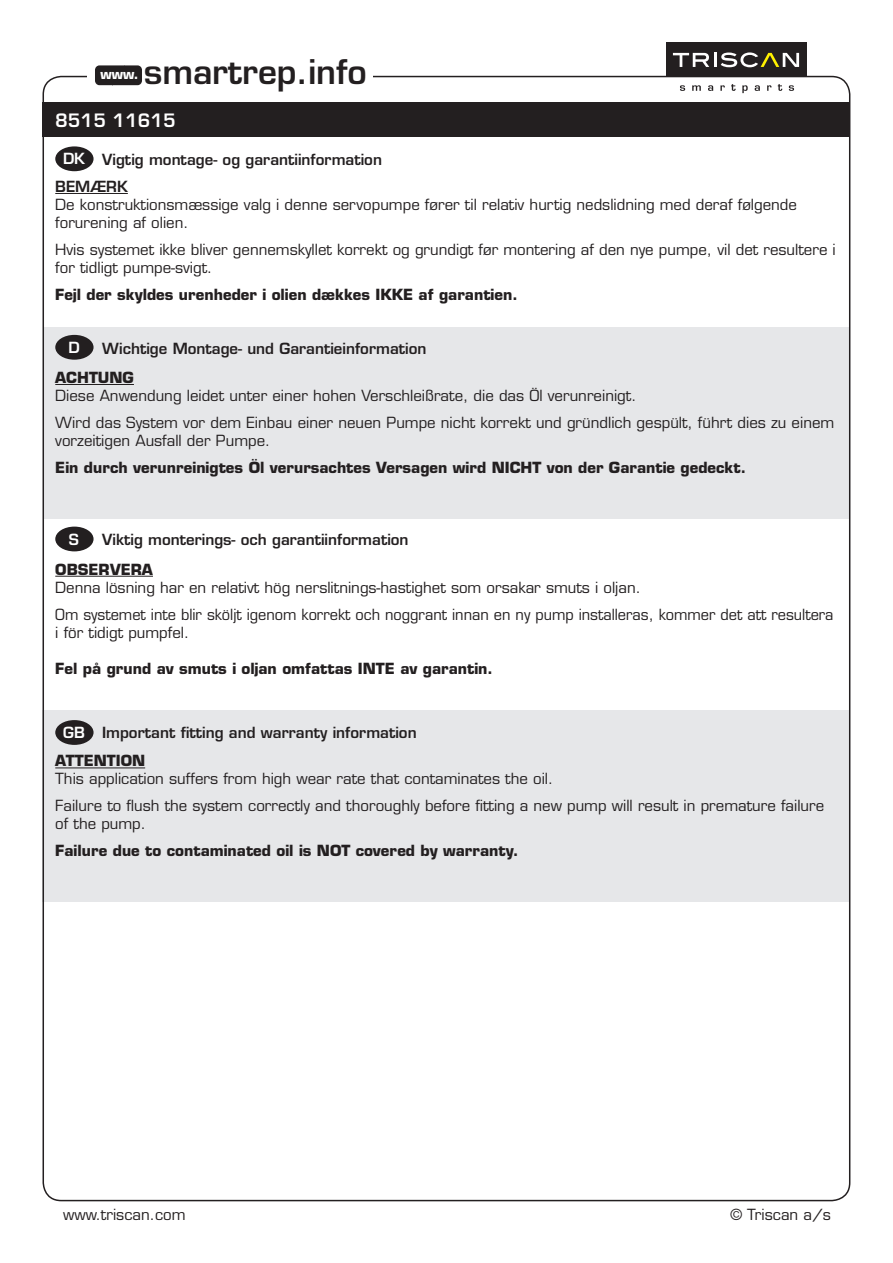
<style>
.page{position:relative;width:893px;height:1263px;background:#fff}
.page>*{position:absolute;margin:0;border:0;box-sizing:border-box;transform-origin:0 0}
.t1{font:600 33.15px "Eurostile LT Std";color:#231f20}
.t2{font:600 18px "Eurostile LT Std";color:#fff}
.t3{font:600 16.5px "Eurostile LT Std";color:#231f20}
.t4{font:15px/18px "Eurostile LT Std";color:#231f20}
.t5{font:700 15px "Eurostile LT Std";color:#231f20}
.t6{font:600 15px "Eurostile LT Std";color:#231f20}
.t7{font:600 15px "Eurostile LT Std";color:#fff}
.t8{font:700 14.4px "Eurostile LT Std";color:#fff}
.t9{font:700 13.5px "Eurostile LT Std";color:#fff}
</style>
<div class="page">
<div style="left:43px;top:103px;width:807px;height:34px;background:#231f20"></div>
<div style="left:55px;top:146px;width:39px;height:25px;background:#231f20;border-radius:50%"></div>
<hr style="left:55px;top:193px;width:73px;height:1px;background:#231f20">
<div style="left:43px;top:327px;width:807px;height:192px;background:#e6e7e9"></div>
<div style="left:55px;top:335px;width:39px;height:25px;background:#231f20;border-radius:50%"></div>
<hr style="left:55px;top:384px;width:79px;height:1px;background:#231f20">
<div style="left:55px;top:527px;width:39px;height:24px;background:#231f20;border-radius:50%"></div>
<hr style="left:55px;top:576px;width:98px;height:1px;background:#231f20">
<div style="left:43px;top:710px;width:806px;height:191px;background:#e6e7e9"></div>
<div style="left:55px;top:720px;width:39px;height:25px;background:#231f20;border-radius:50%"></div>
<hr style="left:55px;top:767px;width:90px;height:1px;background:#231f20">
<div style="left:666px;top:43px;width:140px;height:34px;background:#231f20"></div>
<svg style="left:673px;top:53px;width:36px;height:14px"></svg>
<hr style="left:714px;top:53px;width:3px;height:14px;background:#fff">
<svg style="left:721px;top:52px;width:78px;height:15px"></svg>
<svg style="left:680px;top:85px;width:5px;height:6px"></svg>
<svg style="left:692px;top:85px;width:9px;height:6px"></svg>
<svg style="left:708px;top:85px;width:5px;height:6px"></svg>
<svg style="left:720px;top:85px;width:5px;height:6px"></svg>
<svg style="left:731px;top:84px;width:5px;height:7px"></svg>
<svg style="left:742px;top:85px;width:6px;height:8px"></svg>
<svg style="left:755px;top:85px;width:5px;height:6px"></svg>
<svg style="left:767px;top:85px;width:4px;height:6px"></svg>
<svg style="left:778px;top:84px;width:4px;height:7px"></svg>
<svg style="left:789px;top:85px;width:5px;height:6px"></svg>
<svg style="left:95px;top:65px;width:47px;height:20px"></svg>
<h1 class="t1" style="left:144px;top:51px;width:224px">smartrep.info</h1>
<p class="t9" style="left:101px;top:66px;width:24px">ww</p>
<p class="t8" style="left:98px;top:65px;width:42px">www.</p>
<p class="t2" style="left:55px;top:109px;width:122px">8515 11615</p>
<p class="t7" style="left:63px;top:150px;width:24px">DK</p>
<p class="t6" style="left:102px;top:150px;width:281px">Vigtig montage- og garantiinformation</p>
<p class="t6" style="left:55px;top:177px;width:74px">BEMÆRK</p>
<p class="t4" style="left:55px;top:196px;width:743px">De konstruktionsmæssige valg i denne servopumpe fører til relativ hurtig nedslidning med deraf følgende forurening af olien.</p>
<p class="t4" style="left:55px;top:241px;width:782px">Hvis systemet ikke bliver gennemskyllet korrekt og grundigt før montering af den nye pumpe, vil det resultere i for tidligt pumpe-svigt.</p>
<p class="t5" style="left:55px;top:285px;width:464px">Fejl der skyldes urenheder i olien dækkes IKKE af garantien.</p>
<p class="t7" style="left:68px;top:338px;width:13px">D</p>
<p class="t6" style="left:102px;top:339px;width:326px">Wichtige Montage- und Garantieinformation</p>
<p class="t5" style="left:55px;top:368px;width:80px">ACHTUNG</p>
<p class="t4" style="left:55px;top:387px;width:583px">Diese Anwendung leidet unter einer hohen Verschleißrate, die das Öl verunreinigt.</p>
<p class="t4" style="left:55px;top:414px;width:780px">Wird das System vor dem Einbau einer neuen Pumpe nicht korrekt und gründlich gespült, führt dies zu einem vorzeitigen Ausfall der Pumpe.</p>
<p class="t5" style="left:55px;top:458px;width:692px">Ein durch verunreinigtes Öl verursachtes Versagen wird NICHT von der Garantie gedeckt.</p>
<p class="t7" style="left:69px;top:530px;width:12px">S</p>
<p class="t6" style="left:102px;top:530px;width:308px">Viktig monterings- och garantiinformation</p>
<p class="t5" style="left:55px;top:560px;width:99px">OBSERVERA</p>
<p class="t4" style="left:55px;top:578px;width:587px">Denna lösning har en relativt hög nerslitnings-hastighet som orsakar smuts i oljan.</p>
<p class="t4" style="left:55px;top:605px;width:780px">Om systemet inte blir sköljt igenom korrekt och noggrant innan en ny pump installeras, kommer det att resultera i för tidigt pumpfel.</p>
<p class="t5" style="left:55px;top:659px;width:439px">Fel på grund av smuts i oljan omfattas INTE av garantin.</p>
<p class="t7" style="left:63px;top:723px;width:23px">GB</p>
<p class="t3" style="left:102px;top:723px;width:240px">Gevind for bolt til omløberhjul</p>
<p class="t5" style="left:55px;top:752px;width:91px">ATTENTION</p>
<p class="t4" style="left:55px;top:770px;width:499px">This application suffers from high wear rate that contaminates the oil.</p>
<p class="t4" style="left:55px;top:797px;width:770px">Failure to flush the system correctly and thoroughly before fitting a new pump will result in premature failure of the pump.</p>
<p class="t5" style="left:55px;top:842px;width:465px">Failure due to contaminated oil is NOT covered by warranty.</p>
<p class="t6" style="left:102px;top:723px;width:316px">Important fitting and warranty information</p>
<p class="t4" style="left:63px;top:1206px;width:124px">www.triscan.com</p>
<p class="t4" style="left:730px;top:1206px;width:102px">© Triscan a/s</p>
</div>
